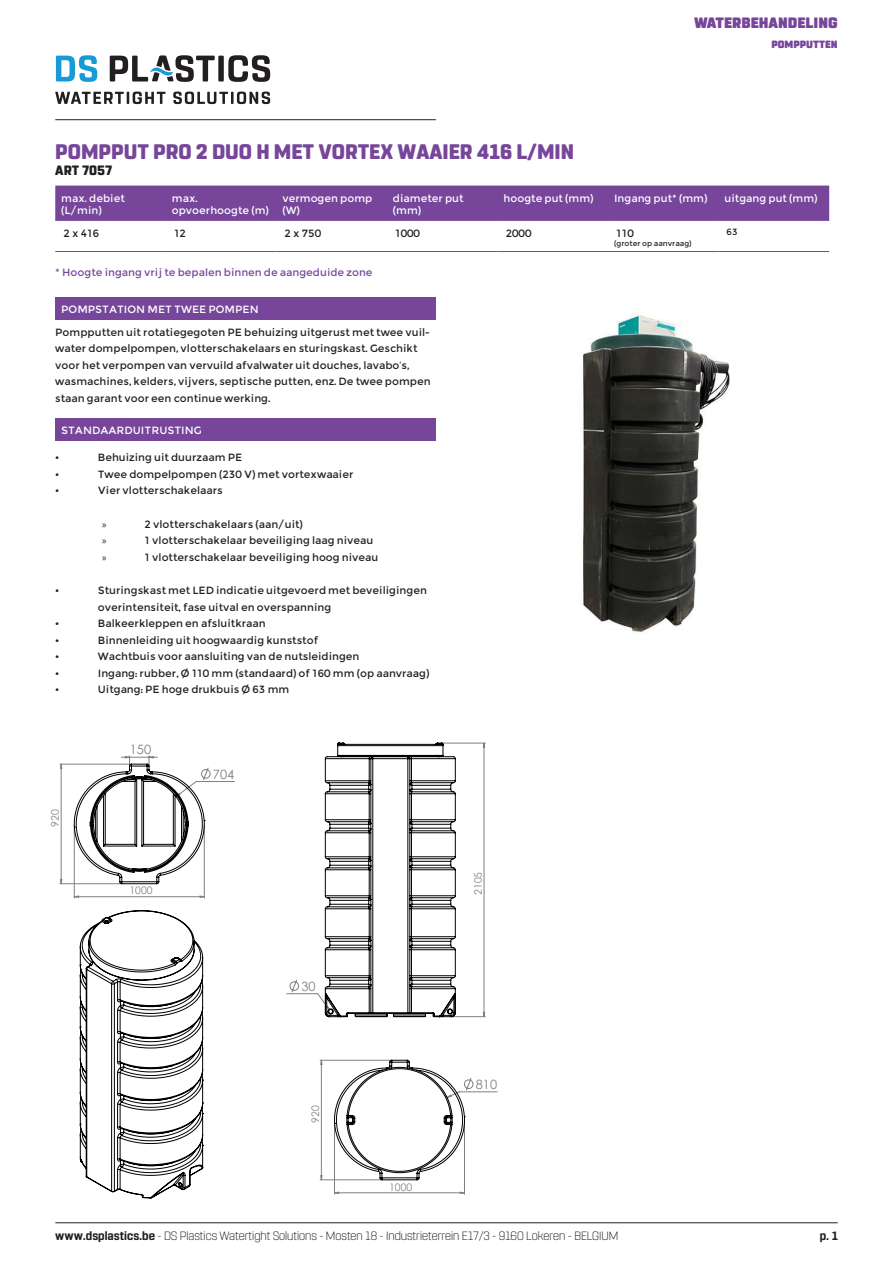
<style>
.page{position:relative;width:893px;height:1263px;background:#fff}
.page>*{position:absolute;margin:0;border:0;box-sizing:border-box;transform-origin:0 0}
.grote_titel{font:800 21px "Rohn Rounded";color:#77469b}
.t1{font:900 15px "Rohn Rounded";color:#77469b}
.t2{font:800 13.5px "Rohn Rounded";color:#231f20}
.t3{font:12.9px "Century Gothic";color:#808080}
.t4{font:300 12px "Rohn Rounded";color:#231f20}
.t5{font:700 12px "Rohn Rounded";color:#231f20}
.lopende_tekst_zonder_insprong{font:10.5px/16.5px "Montserrat";color:#231f20}
.inhoud_tabel{font:10.5px/12.6px "Montserrat";color:#fff}
.lopende_tekst_zonder_insprong-2{font:10.5px "Montserrat";color:#77469b}
.inhoud_tabel-2{font:10.5px "Montserrat";color:#231f20}
.t6{font:900 10.5px "Rohn Rounded";color:#77469b}
.t7{font:10.5px "Myriad Pro";color:#231f20}
.t8{font:10.35px "Century Gothic";color:#808080}
.inhoud_tabel-3{font:9px "Montserrat";color:#231f20}
.inhoud_tabel-4{font:7.5px "Montserrat";color:#231f20}
.s1{font-weight:700}
</style>
<div class="page">
<hr style="left:55px;top:119px;width:381px;height:1px;background:#231f20">
<svg style="left:56px;top:55px;width:41px;height:27px"></svg>
<svg style="left:55px;top:92px;width:215px;height:12px"></svg>
<svg style="left:110px;top:55px;width:160px;height:27px"></svg>
<hr style="left:55px;top:1222px;width:783px;height:1px;background:#231f20">
<div style="left:55px;top:418px;width:381px;height:22px;background:#77469b"></div>
<div style="left:55px;top:297px;width:381px;height:22px;background:#77469b"></div>
<div style="left:55px;top:186px;width:774px;height:34px;background:#77469b"></div>
<hr style="left:55px;top:220px;width:111px;height:1px;background:#77469b">
<hr style="left:166px;top:220px;width:110px;height:1px;background:#77469b">
<hr style="left:276px;top:220px;width:111px;height:1px;background:#77469b">
<hr style="left:387px;top:220px;width:110px;height:1px;background:#77469b">
<hr style="left:497px;top:220px;width:111px;height:1px;background:#77469b">
<hr style="left:608px;top:220px;width:111px;height:1px;background:#77469b">
<hr style="left:719px;top:220px;width:110px;height:1px;background:#77469b">
<hr style="left:55px;top:251px;width:111px;height:1px;background:#77469b">
<hr style="left:166px;top:251px;width:110px;height:1px;background:#77469b">
<hr style="left:276px;top:251px;width:111px;height:1px;background:#77469b">
<hr style="left:387px;top:251px;width:110px;height:1px;background:#77469b">
<hr style="left:497px;top:251px;width:111px;height:1px;background:#77469b">
<hr style="left:608px;top:251px;width:111px;height:1px;background:#77469b">
<hr style="left:719px;top:251px;width:110px;height:1px;background:#77469b">
<img style="left:582px;top:315px;width:148px;height:318px">
<hr style="left:464px;top:1121px;width:1px;height:73px;background:#808080">
<hr style="left:334px;top:1121px;width:1px;height:73px;background:#808080">
<hr style="left:60px;top:883px;width:60px;height:1px;background:#808080">
<hr style="left:60px;top:764px;width:70px;height:1px;background:#808080">
<hr style="left:443px;top:743px;width:42px;height:1px;background:#808080">
<hr style="left:453px;top:1016px;width:32px;height:1px;background:#808080">
<svg style="left:320px;top:896px;width:144px;height:297px"></svg>
<svg style="left:61px;top:764px;width:261px;height:416px"></svg>
<svg style="left:483px;top:744px;width:2px;height:272px"></svg>
<svg style="left:325px;top:743px;width:131px;height:274px"></svg>
<svg style="left:334px;top:1060px;width:139px;height:120px"></svg>
<svg style="left:80px;top:910px;width:123px;height:288px"></svg>
<svg style="left:74px;top:764px;width:136px;height:120px"></svg>
<p class="grote_titel" style="left:55px;top:139px;width:520px">POMPPUT PRO 2 DUO H MET VORTEX WAAIER 416 L/MIN</p>
<p class="t2" style="left:55px;top:162px;width:59px">ART 7057</p>
<h2 class="t1" style="left:694px;top:14px;width:145px">WATERBEHANDELING</h2>
<p class="t6" style="left:771px;top:38px;width:68px">POMPPUTTEN</p>
<p class="inhoud_tabel" style="left:61px;top:192px;width:65px">max. debiet</p>
<p class="inhoud_tabel" style="left:61px;top:204px;width:42px">(L/min)</p>
<p class="inhoud_tabel" style="left:172px;top:192px;width:27px">max.</p>
<p class="inhoud_tabel" style="left:172px;top:204px;width:98px">opvoerhoogte (m)</p>
<p class="inhoud_tabel" style="left:282px;top:192px;width:92px">vermogen pomp (W)</p>
<p class="inhoud_tabel" style="left:393px;top:192px;width:72px">diameter put (mm)</p>
<p class="inhoud_tabel" style="left:503px;top:192px;width:91px">hoogte put (mm)</p>
<p class="inhoud_tabel" style="left:614px;top:192px;width:95px">Ingang put* (mm)</p>
<p class="inhoud_tabel" style="left:725px;top:192px;width:94px">uitgang put (mm)</p>
<p class="inhoud_tabel-2" style="left:63px;top:226px;width:37px">2 x 416</p>
<p class="inhoud_tabel-2" style="left:174px;top:226px;width:14px">12</p>
<p class="inhoud_tabel-2" style="left:285px;top:226px;width:38px">2 x 750</p>
<p class="inhoud_tabel-2" style="left:395px;top:226px;width:26px">1000</p>
<p class="inhoud_tabel-2" style="left:506px;top:226px;width:27px">2000</p>
<p class="inhoud_tabel-2" style="left:616px;top:226px;width:19px">110</p>
<p class="inhoud_tabel-4" style="left:614px;top:238px;width:79px">(groter op aanvraag)</p>
<p class="lopende_tekst_zonder_insprong-2" style="left:55px;top:266px;width:319px">* Hoogte ingang vrij te bepalen binnen de aangeduide zone</p>
<p class="inhoud_tabel" style="left:61px;top:303px;width:199px">POMPSTATION MET TWEE POMPEN</p>
<p class="lopende_tekst_zonder_insprong" style="left:55px;top:324px;width:377px">Pompputten uit rotatiegegoten PE behuizing uitgerust met twee vuil&shy;water dompelpompen, vlotterschakelaars en sturingskast. Geschikt voor het verpompen van vervuild afvalwater uit douches, lavabo’s, wasmachines, kelders, vijvers, septische putten, enz. De twee pompen staan garant voor een continue werking.</p>
<p class="inhoud_tabel" style="left:61px;top:424px;width:142px">STANDAARDUITRUSTING</p>
<p class="lopende_tekst_zonder_insprong" style="left:55px;top:449px;width:6px">•</p>
<p class="lopende_tekst_zonder_insprong" style="left:98px;top:449px;width:146px">Behuizing uit duurzaam PE</p>
<p class="lopende_tekst_zonder_insprong" style="left:55px;top:466px;width:6px">•</p>
<p class="lopende_tekst_zonder_insprong" style="left:98px;top:466px;width:257px">Twee dompelpompen (230 V) met vortexwaaier</p>
<p class="lopende_tekst_zonder_insprong" style="left:55px;top:482px;width:6px">•</p>
<p class="lopende_tekst_zonder_insprong" style="left:98px;top:482px;width:126px">Vier vlotterschakelaars</p>
<p class="t7" style="left:102px;top:518px;width:6px">»</p>
<p class="lopende_tekst_zonder_insprong" style="left:145px;top:516px;width:160px">2 vlotterschakelaars (aan/uit)</p>
<p class="t7" style="left:102px;top:534px;width:6px">»</p>
<p class="lopende_tekst_zonder_insprong" style="left:145px;top:532px;width:230px">1 vlotterschakelaar beveiliging laag niveau</p>
<p class="t7" style="left:102px;top:551px;width:6px">»</p>
<p class="lopende_tekst_zonder_insprong" style="left:145px;top:549px;width:235px">1 vlotterschakelaar beveiliging hoog niveau</p>
<p class="lopende_tekst_zonder_insprong" style="left:55px;top:582px;width:6px">•</p>
<p class="lopende_tekst_zonder_insprong" style="left:98px;top:582px;width:331px">Sturingskast met LED indicatie uitgevoerd met beveiligingen overintensiteit, fase uitval en overspanning</p>
<p class="lopende_tekst_zonder_insprong" style="left:55px;top:615px;width:6px">•</p>
<p class="lopende_tekst_zonder_insprong" style="left:98px;top:615px;width:169px">Balkeerkleppen en afsluitkraan</p>
<p class="lopende_tekst_zonder_insprong" style="left:55px;top:632px;width:6px">•</p>
<p class="lopende_tekst_zonder_insprong" style="left:98px;top:632px;width:222px">Binnenleiding uit hoogwaardig kunststof</p>
<p class="lopende_tekst_zonder_insprong" style="left:55px;top:648px;width:6px">•</p>
<p class="lopende_tekst_zonder_insprong" style="left:98px;top:648px;width:263px">Wachtbuis voor aansluiting van de nutsleidingen</p>
<p class="lopende_tekst_zonder_insprong" style="left:55px;top:665px;width:6px">•</p>
<p class="lopende_tekst_zonder_insprong" style="left:98px;top:665px;width:333px">Ingang: rubber, Ø 110 mm (standaard) of 160 mm (op aanvraag)</p>
<p class="lopende_tekst_zonder_insprong" style="left:55px;top:681px;width:6px">•</p>
<p class="lopende_tekst_zonder_insprong" style="left:98px;top:681px;width:193px">Uitgang: PE hoge drukbuis Ø 63 mm</p>
<p class="t8" style="left:49px;top:827px;width:19px;rotate:-90deg">920</p>
<p class="t3" style="left:130px;top:742px;width:23px">150</p>
<p class="t8" style="left:130px;top:884px;width:25px">1000</p>
<p class="t3" style="left:213px;top:766px;width:23px">704</p>
<p class="t3" style="left:301px;top:978px;width:16px">30</p>
<p class="t8" style="left:309px;top:1123px;width:19px;rotate:-90deg">920</p>
<p class="t8" style="left:472px;top:895px;width:25px;rotate:-90deg">2105</p>
<p class="t8" style="left:389px;top:1180px;width:25px">1000</p>
<p class="t3" style="left:476px;top:1076px;width:23px">810</p>
<p class="inhoud_tabel-3" style="left:726px;top:226px;width:13px">63</p>
<p class="t4" style="left:55px;top:1229px;width:565px"><span class="s1">www.dsplastics.be</span> - DS Plastics Watertight Solutions - Mosten 18 - Industrieterrein E17/3 - 9160 Lokeren - BELGIUM</p>
<p class="t5" style="left:820px;top:1229px;width:19px">p. 1</p>
</div>
